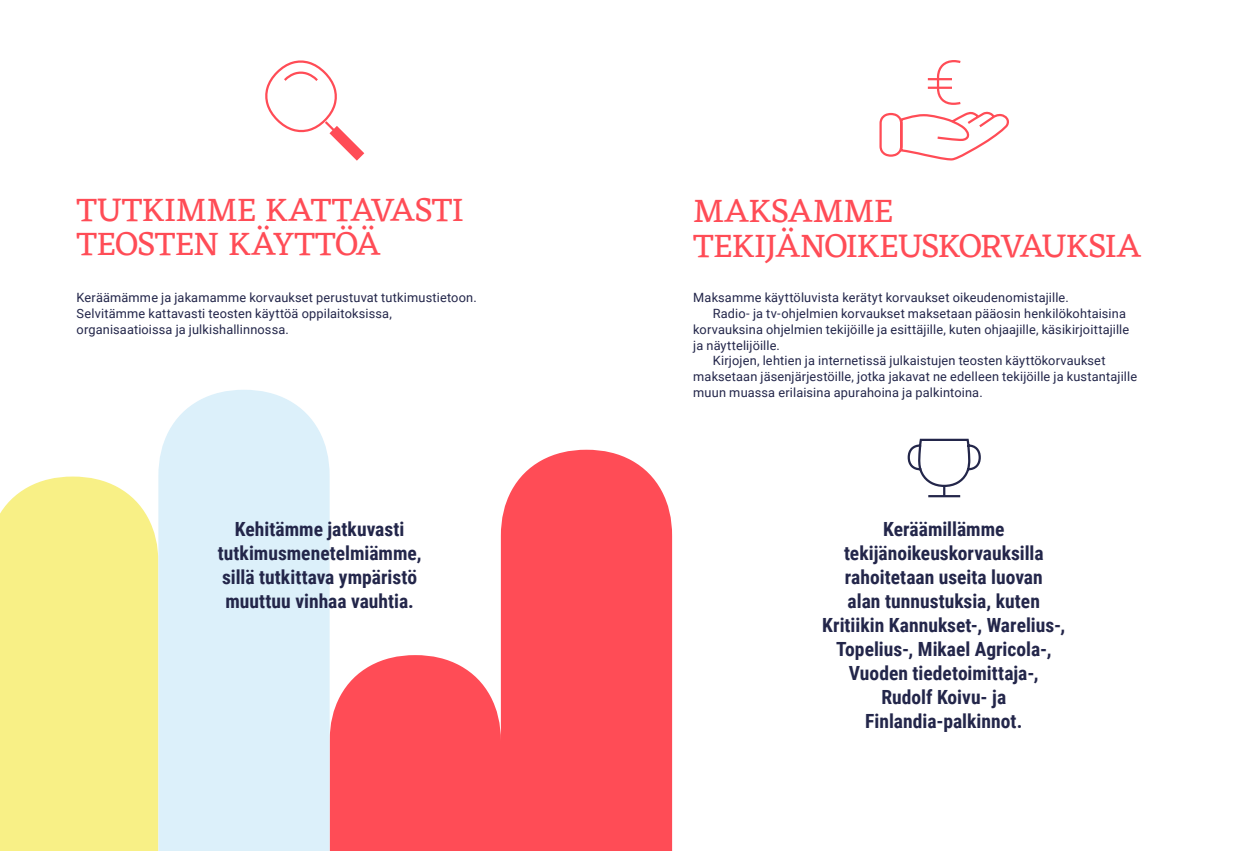
<style>
.page{position:relative;width:1259px;height:851px;background:#fff}
.page>*{position:absolute;margin:0;border:0;box-sizing:border-box;transform-origin:0 0}
.t1{font:34.5px/34.5px "Eczar";letter-spacing:-.015em;color:#ff4c56}
.t2{font:700 19.5px/24px "Roboto Condensed";color:#23264a;text-align:center}
.t3{font:12.75px/15.8px "Roboto";letter-spacing:.01em;color:#23264a}
</style>
<div class="page">
<div style="left:0;top:476px;width:158px;height:374px;background:#f8f086"></div>
<svg style="left:330px;top:449px;width:342px;height:401px;fill:#ff4c56"></svg>
<div style="left:158px;top:390px;width:172px;height:460px;background:#dcf0fa"></div>
<svg style="left:907px;top:438px;width:74px;height:58px"></svg>
<hr style="left:928px;top:495px;width:32px;height:2px;background:#23264a">
<svg style="left:879px;top:60px;width:130px;height:100px"></svg>
<hr style="left:928px;top:78px;width:24px;height:2px;background:#ff4c56">
<hr style="left:928px;top:87px;width:24px;height:2px;background:#ff4c56">
<svg style="left:265px;top:60px;width:100px;height:101px"></svg>
<h1 class="t1" style="left:77px;top:194px;width:389px">TUTKIMME KATTAVASTI<br>TEOSTEN KÄYTTÖÄ</h1>
<p class="t3" style="left:77px;top:289px;width:402px">Keräämämme ja jakamamme korvaukset perustuvat tutkimustietoon.<br>Selvitämme kattavasti teosten käyttöä oppilaitoksissa, organisaatioissa ja julkishallinnossa.</p>
<h2 class="t2" style="left:218px;top:516px;width:205px">Kehitämme jatkuvasti tutkimusmenetelmiämme, sillä tutkittava ympäristö muuttuu vinhaa vauhtia.</h2>
<h1 class="t1" style="left:693px;top:195px;width:449px">MAKSAMME<br>TEKIJÄNOIKEUSKORVAUKSIA</h1>
<p class="t3" style="left:693px;top:289px;width:377px">Maksamme käyttöluvista kerätyt korvaukset oikeudenomistajille.</p>
<p class="t3" style="left:713px;top:305px;width:415px">Radio- ja tv-ohjelmien korvaukset maksetaan pääosin henkilökohtaisina</p>
<p class="t3" style="left:693px;top:321px;width:437px">korvauksina ohjelmien tekijöille ja esittäjille, kuten ohjaajille, käsikirjoittajille</p>
<p class="t3" style="left:693px;top:337px;width:88px">ja näyttelijöille.</p>
<p class="t3" style="left:713px;top:352px;width:394px">Kirjojen, lehtien ja internetissä julkaistujen teosten käyttökorvaukset</p>
<p class="t3" style="left:693px;top:368px;width:445px">maksetaan jäsenjärjestöille, jotka jakavat ne edelleen tekijöille ja kustantajille</p>
<p class="t3" style="left:693px;top:384px;width:291px">muun muassa erilaisina apurahoina ja palkintoina.</p>
<h2 class="t2" style="left:822px;top:516px;width:245px">Keräämillämme tekijänoikeuskorvauksilla rahoitetaan useita luovan<br>alan tunnustuksia, kuten<br>Kritiikin Kannukset-, Warelius-,<br>Topelius-, Mikael Agricola-,<br>Vuoden tiedetoimittaja-,<br>Rudolf Koivu- ja<br>Finlandia-palkinnot.</h2>
</div>
